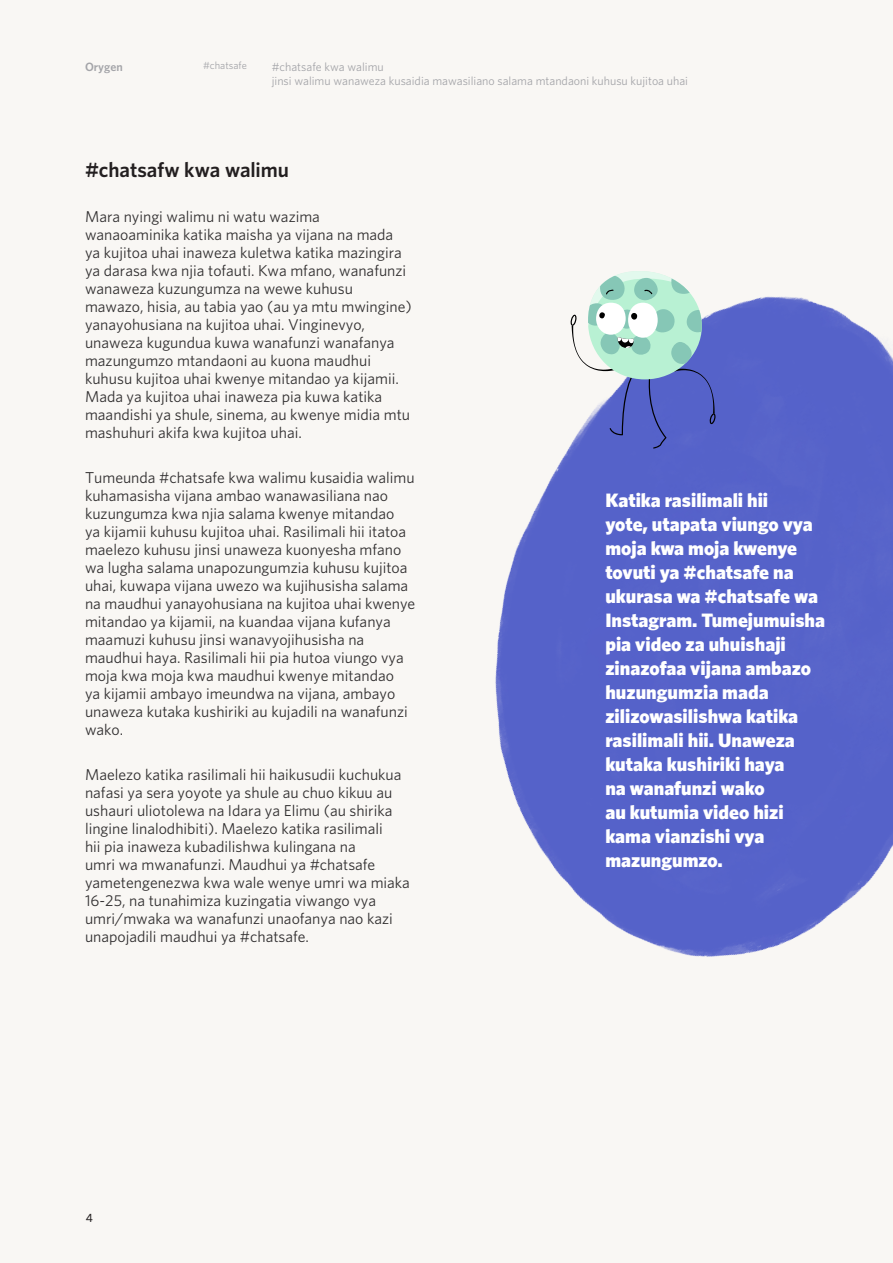
<style>
.page{position:relative;width:893px;height:1263px;background:#f9f7f4}
.page>*{position:absolute;margin:0;border:0;box-sizing:border-box;transform-origin:0 0}
.t1{font:600 21px "Whitney HTF";letter-spacing:-.005em;color:#231f20}
.placeholder{font:900 19.5px/24px "Whitney";color:#fff}
.Body_text_1{font:15.75px/18px "Whitney HTF";color:#312f30}
.t2{font:12px/14.4px "Whitney HTF";color:#a4a5a9}
.t3{font:600 12px "Whitney HTF";color:#a4a5a9}
.t4{font:500 12px "Whitney HTF";color:#231f20}
.t5{font:10.5px "Whitney HTF";color:#a4a5a9}
</style>
<div class="page">
<img style="left:495px;top:296px;width:398px;height:661px">
<svg style="left:571px;top:271px;width:144px;height:178px"></svg>
<p class="t3" style="left:85px;top:59px;width:39px">Orygen</p>
<p class="t5" style="left:203px;top:59px;width:45px">#chatsafe</p>
<p class="t2" style="left:272px;top:59px;width:418px">#chatsafe kwa walimu<br>jinsi walimu wanaweza kusaidia mawasiliano salama mtandaoni kuhusu kujitoa uhai</p>
<h3 class="t1" style="left:85px;top:157px;width:206px">#chatsafw kwa walimu</h3>
<p class="Body_text_1" style="left:85px;top:207px;width:328px">Mara nyingi walimu ni watu wazima wanaoaminika katika maisha ya vijana na mada ya kujitoa uhai inaweza kuletwa katika mazingira ya darasa kwa njia tofauti. Kwa mfano, wanafunzi wanaweza kuzungumza na wewe kuhusu mawazo, hisia, au tabia yao (au ya mtu mwingine) yanayohusiana na kujitoa uhai. Vinginevyo, unaweza kugundua kuwa wanafunzi wanafanya mazungumzo mtandaoni au kuona maudhui kuhusu kujitoa uhai kwenye mitandao ya kijamii.<br>Mada ya kujitoa uhai inaweza pia kuwa katika maandishi ya shule, sinema, au kwenye midia mtu mashuhuri akifa kwa kujitoa uhai.</p>
<p class="Body_text_1" style="left:85px;top:468px;width:332px">Tumeunda #chatsafe kwa walimu kusaidia walimu kuhamasisha vijana ambao wanawasiliana nao kuzungumza kwa njia salama kwenye mitandao<br>ya kijamii kuhusu kujitoa uhai. Rasilimali hii itatoa maelezo kuhusu jinsi unaweza kuonyesha mfano wa lugha salama unapozungumzia kuhusu kujitoa uhai, kuwapa vijana uwezo wa kujihusisha salama na maudhui yanayohusiana na kujitoa uhai kwenye mitandao ya kijamii, na kuandaa vijana kufanya maamuzi kuhusu jinsi wanavyojihusisha na maudhui haya. Rasilimali hii pia hutoa viungo vya moja kwa moja kwa maudhui kwenye mitandao<br>ya kijamii ambayo imeundwa na vijana, ambayo unaweza kutaka kushiriki au kujadili na wanafunzi wako.</p>
<p class="Body_text_1" style="left:85px;top:765px;width:326px">Maelezo katika rasilimali hii haikusudii kuchukua nafasi ya sera yoyote ya shule au chuo kikuu au ushauri uliotolewa na Idara ya Elimu (au shirika lingine linalodhibiti). Maelezo katika rasilimali<br>hii pia inaweza kubadilishwa kulingana na<br>umri wa mwanafunzi. Maudhui ya #chatsafe yametengenezwa kwa wale wenye umri wa miaka 16-25, na tunahimiza kuzingatia viwango vya umri/mwaka wa wanafunzi unaofanya nao kazi unapojadili maudhui ya #chatsafe.</p>
<p class="t4" style="left:86px;top:1211px;width:9px">4</p>
<p class="placeholder" style="left:605px;top:488px;width:221px">Katika rasilimali hii<br>yote, utapata viungo vya moja kwa moja kwenye tovuti ya #chatsafe na ukurasa wa #chatsafe wa<br>Instagram. Tumejumuisha pia video za uhuishaji zinazofaa vijana ambazo huzungumzia mada zilizowasilishwa katika rasilimali hii. Unaweza kutaka kushiriki haya<br>na wanafunzi wako<br>au kutumia video hizi kama vianzishi vya mazungumzo.</p>
</div>
